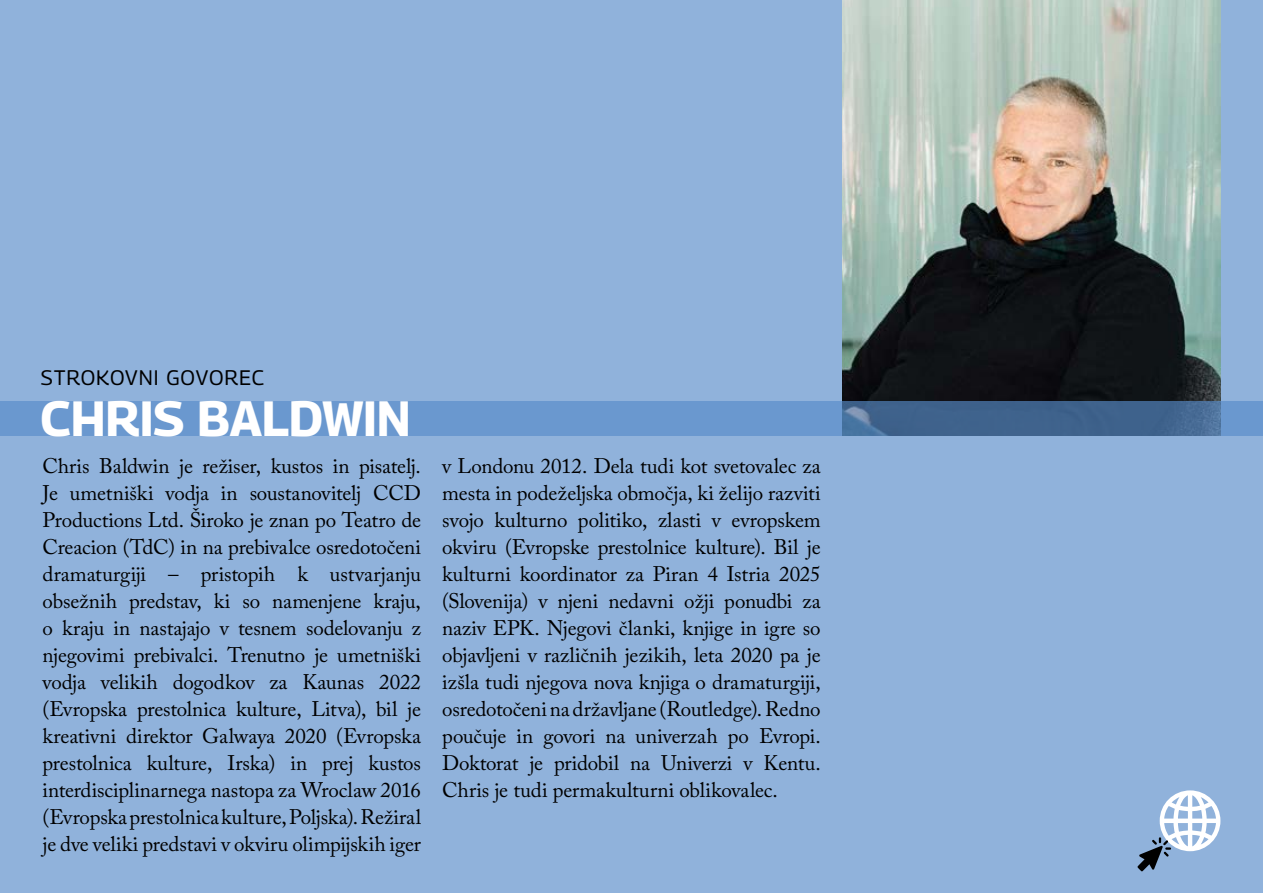
<style>
.page{position:relative;width:1263px;height:893px;background:#90b2db}
.page>*{position:absolute;margin:0;border:0;box-sizing:border-box;transform-origin:0 0}
.t1{font:700 49.5px "Georama";letter-spacing:-.005em;color:#fff}
.t2{font:21px/27px "Adobe Caslon Pro";letter-spacing:-.005em;color:#000;text-align:justify}
.t3{font:21px "Georama";letter-spacing:.045em;color:#000}
</style>
<div class="page">
<img style="left:842px;top:0;width:378px;height:401px">
<svg style="left:0;top:401px;width:1263px;height:35px;background:#5d88bb"></svg>
<svg style="left:1137px;top:790px;width:83px;height:81px"></svg>
<hr style="left:1160px;top:806px;width:58px;height:1px;background:#215e9e">
<hr style="left:1160px;top:819px;width:36px;height:1px;background:#215e9e">
<p class="t3" style="left:41px;top:362px;width:225px">STROKOVNI GOVOREC</p>
<p class="t1" style="left:41px;top:382px;width:371px">CHRIS BALDWIN</p>
<p class="t2" style="left:43px;top:452px;width:380px">Chris Baldwin je režiser, kustos in pisatelj.<br>Je umetniški vodja in soustanovitelj CCD Productions Ltd. Široko je znan po Teatro de Creacion (TdC) in na prebivalce osredotočeni dramaturgiji – pristopih k ustvarjanju obsežnih predstav, ki so namenjene kraju, o kraju in nastajajo v tesnem sodelovanju z njegovimi prebivalci. Trenutno je umetniški vodja velikih dogodkov za Kaunas 2022 (Evropska prestolnica kulture, Litva), bil je kreativni direktor Galwaya 2020 (Evropska prestolnica kulture, Irska) in prej kustos interdisciplinarnega nastopa za Wroclaw 2016 (Evropska prestolnica kulture, Poljska). Režiral je dve veliki predstavi v okviru olimpijskih iger</p>
<p class="t2" style="left:442px;top:452px;width:380px">v Londonu 2012. Dela tudi kot svetovalec za mesta in podeželjska območja, ki želijo razviti svojo kulturno politiko, zlasti v evropskem okviru (Evropske prestolnice kulture). Bil je kulturni koordinator za Piran 4 Istria 2025 (Slovenija) v njeni nedavni ožji ponudbi za naziv EPK. Njegovi članki, knjige in igre so objavljeni v različnih jezikih, leta 2020 pa je izšla tudi njegova nova knjiga o dramaturgiji, osredotočeni na državljane (Routledge). Redno poučuje in govori na univerzah po Evropi.<br>Doktorat je pridobil na Univerzi v Kentu.<br>Chris je tudi permakulturni oblikovalec.</p>
</div>
